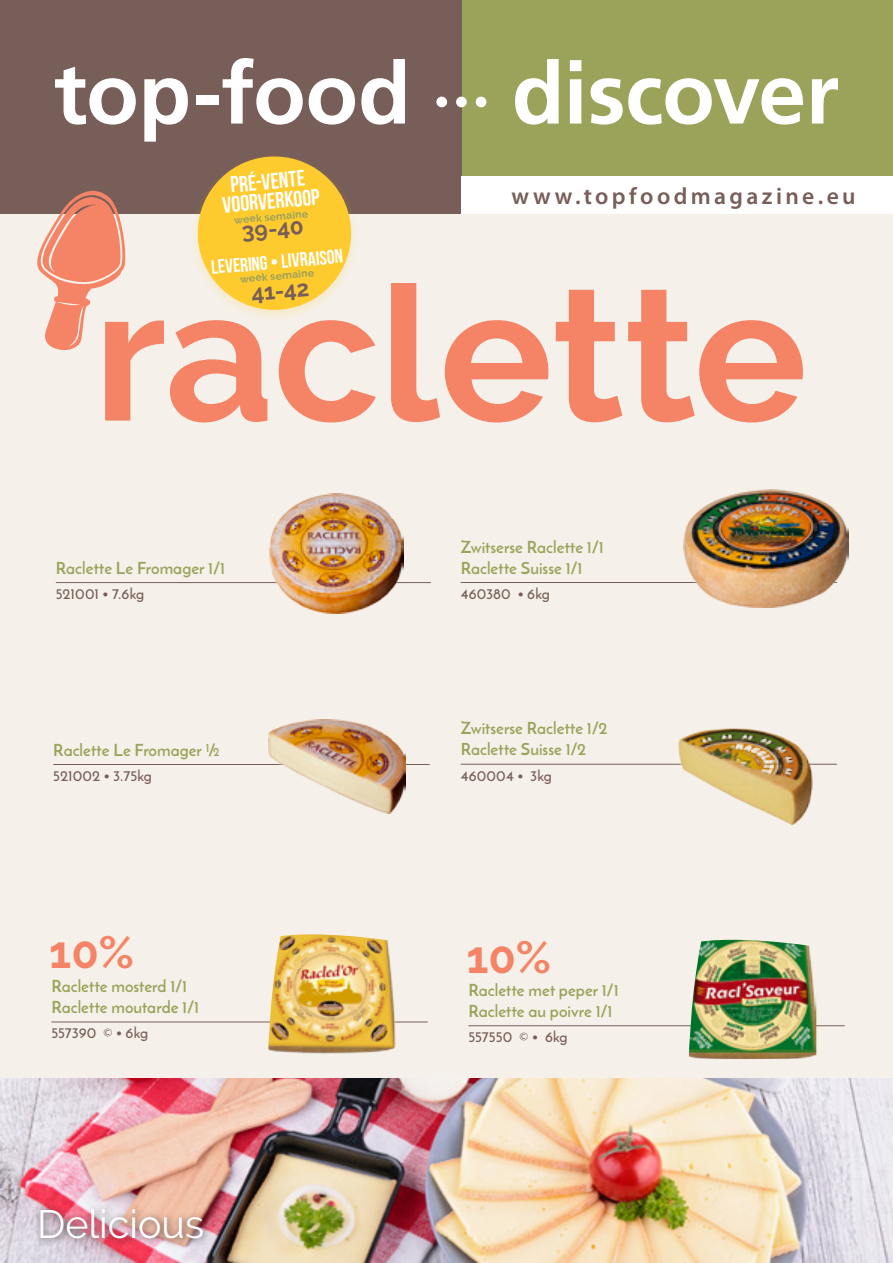
<style>
.page{position:relative;width:893px;height:1263px;background:#fff}
.page>*{position:absolute;margin:0;border:0;box-sizing:border-box;transform-origin:0 0}
.t1{font:700 188.4px "Raleway";color:#f48465}
.cover_top_food{font:700 85.95px "Frutiger";letter-spacing:-.01em;color:#fff}
.t2{font:700 44.85px "Raleway";color:#f48465}
.t3{font:39.45px "Raleway";color:#fff}
.cover_www_topfood_co{font:600 23.55px "Myriad Pro";letter-spacing:.145em;color:#785e58}
.t4{font:700 22.5px "Bebas Neue";color:#fff}
.t5{font:700 22.5px "Raleway";color:#785e58}
.t6{font:700 19.5px "Bebas Neue";color:#fff}
.Naam_FR{font:700 16.5px/21px "Josefin Sans";color:#9ba25a}
.Nummer{font:600 15px "Josefin Sans";letter-spacing:.005em;color:#785e58}
.t7{font:700 10.5px "Raleway";color:#9ba25a}
</style>
<div class="page">
<div style="left:0;top:17px;width:893px;height:1246px;background:#f5f1ea"></div>
<img style="left:0;top:1078px;width:893px;height:185px">
<hr style="left:56px;top:582px;width:375px;height:1px;background:#785e58">
<hr style="left:461px;top:582px;width:376px;height:1px;background:#785e58">
<hr style="left:53px;top:764px;width:377px;height:1px;background:#785e58">
<hr style="left:461px;top:764px;width:376px;height:1px;background:#785e58">
<div style="left:453px;top:0;width:440px;height:185px;background:#9ba25a"></div>
<div style="left:0;top:0;width:461px;height:214px;background:#785e58"></div>
<div style="left:461px;top:176px;width:432px;height:38px;background:#fff"></div>
<div style="left:456px;top:97px;width:11px;height:10px;background:#fff;border-radius:50%"></div>
<div style="left:476px;top:97px;width:10px;height:10px;background:#fff;border-radius:50%"></div>
<div style="left:436px;top:97px;width:11px;height:10px;background:#fff;border-radius:50%"></div>
<div style="left:189px;top:152px;width:171px;height:171px;background:#fecb2f;opacity:.2"></div>
<svg style="left:194px;top:153px;width:160px;height:160px"></svg>
<div style="left:34px;top:1203px;width:178px;height:45px;background:#231f20;opacity:.75"></div>
<svg style="left:37px;top:190px;width:89px;height:160px"></svg>
<img style="left:270px;top:494px;width:134px;height:119px">
<img style="left:268px;top:720px;width:137px;height:93px">
<img style="left:684px;top:490px;width:164px;height:117px">
<img style="left:675px;top:728px;width:162px;height:98px">
<hr style="left:51px;top:1021px;width:377px;height:1px;background:#785e58">
<hr style="left:468px;top:1025px;width:377px;height:1px;background:#785e58">
<img style="left:268px;top:934px;width:133px;height:120px">
<img style="left:689px;top:940px;width:127px;height:119px">
<p class="cover_top_food" style="left:54px;top:43px;width:787px">top-food discover</p>
<p class="t4" style="left:229px;top:172px;width:76px;rotate:-5deg">PRÉ-VENTE</p>
<p class="t4" style="left:221px;top:193px;width:99px;rotate:-5deg">VOORVERKOOP</p>
<p class="t7" style="left:234px;top:214px;width:76px;rotate:-5deg">week semaine</p>
<p class="t5" style="left:241px;top:218px;width:63px;rotate:-5deg">39-40</p>
<p class="cover_www_topfood_co" style="left:511px;top:183px;width:346px">www.topfoodmagazine.eu</p>
<p class="t6" style="left:210px;top:257px;width:134px;rotate:-5deg">LEVERING • LIVRAISON</p>
<p class="t5" style="left:250px;top:280px;width:59px;rotate:-5deg">41-42</p>
<p class="t7" style="left:240px;top:273px;width:76px;rotate:-5deg">week semaine</p>
<p class="t1" style="left:94px;top:247px;width:715px">raclette</p>
<p class="Naam_FR" style="left:56px;top:557px;width:171px">Raclette Le Fromager 1/1</p>
<p class="Nummer" style="left:56px;top:584px;width:90px">521001 • 7.6kg</p>
<p class="Naam_FR" style="left:53px;top:739px;width:168px">Raclette Le Fromager ½</p>
<p class="Nummer" style="left:53px;top:766px;width:100px">521002 • 3.75kg</p>
<p class="Naam_FR" style="left:461px;top:536px;width:145px">Zwitserse Raclette 1/1<br>Raclette Suisse 1/1</p>
<p class="Nummer" style="left:461px;top:584px;width:91px">460380 • 6kg</p>
<p class="Naam_FR" style="left:461px;top:718px;width:148px">Zwitserse Raclette 1/2<br>Raclette Suisse 1/2</p>
<p class="Nummer" style="left:461px;top:766px;width:93px">460004 • 3kg</p>
<p class="t2" style="left:49px;top:927px;width:86px">10%</p>
<p class="t2" style="left:466px;top:931px;width:86px">10%</p>
<p class="Naam_FR" style="left:51px;top:976px;width:149px">Raclette mosterd 1/1<br>Raclette moutarde 1/1</p>
<p class="Nummer" style="left:51px;top:1024px;width:98px">557390 © • 6kg</p>
<p class="t3" style="left:37px;top:1201px;width:169px">Delicious</p>
<p class="Naam_FR" style="left:468px;top:979px;width:152px">Raclette met peper 1/1<br>Raclette au poivre 1/1</p>
<p class="Nummer" style="left:468px;top:1027px;width:101px">557550 © • 6kg</p>
</div>
